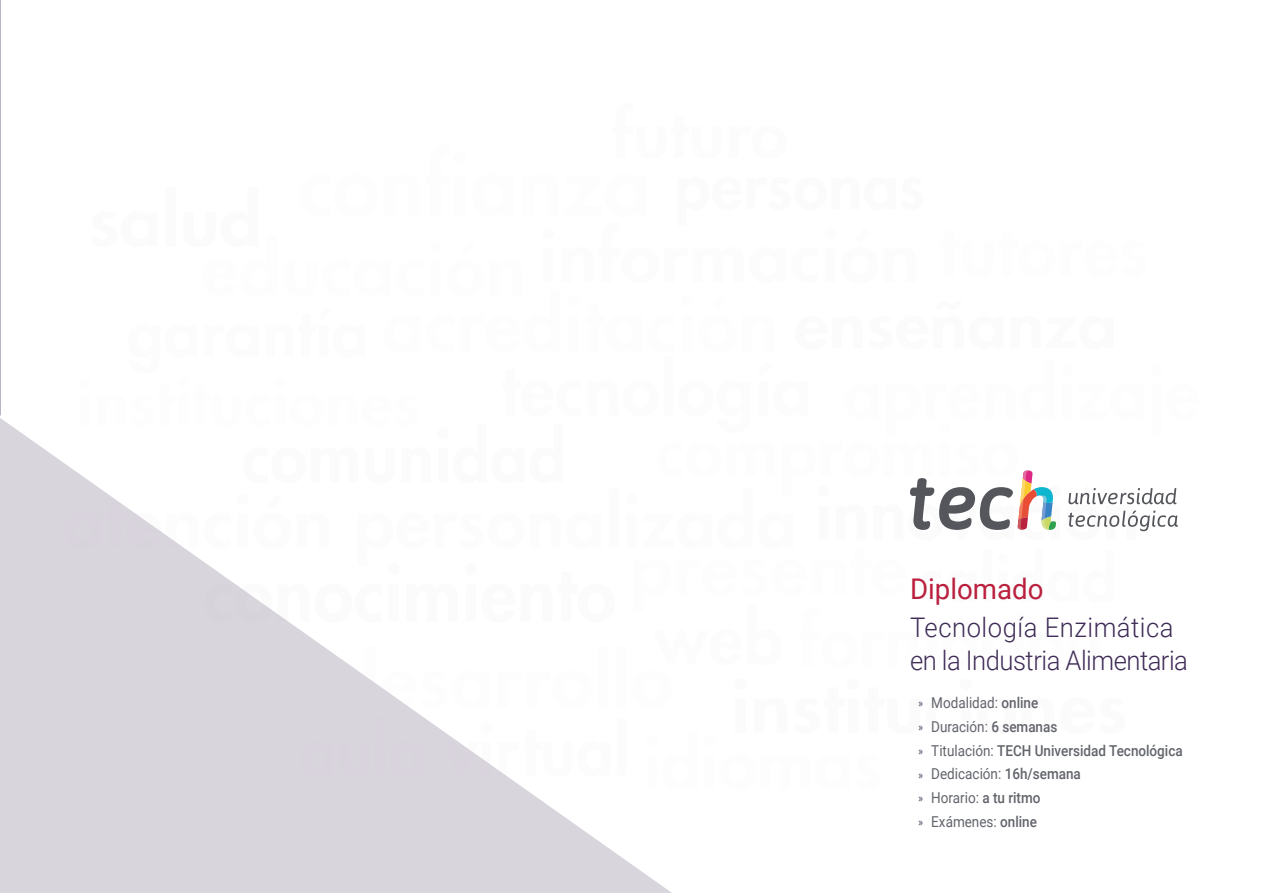
<style>
.page{position:relative;width:1263px;height:893px;background:#fff}
.page>*{position:absolute;margin:0;border:0;box-sizing:border-box;transform-origin:0 0}
.t1{font:28.5px "Roboto";color:#ba1e3c}
.t2{font:300 27px/33px "Roboto";letter-spacing:-.02em;color:#3e2b56;scale:.95 1}
.t3{font:500 15px/23.7px "Roboto";color:#61646a;scale:.9 1}
.s1{font-family:"Myriad Pro";font-weight:400;font-size:12px;color:#3e2b56}
.s2{font-weight:400}
</style>
<div class="page">
<svg style="left:0;top:418px;width:672px;height:475px;background:#dcd9e0"></svg>
<svg style="left:0;top:0;width:1px;height:416px"></svg>
<svg style="left:64px;top:418px;width:1114px;height:372px"></svg>
<h1 class="t1" style="left:910px;top:569px;width:135px">Diplomado</h1>
<h2 class="t2" style="left:910px;top:610px;width:294px">Tecnología Enzimática en la Industria Alimentaria</h2>
<p class="t3" style="left:918px;top:690px;width:295px"><span class="s1">»</span> <span class="s2">Modalidad:</span> online<br><span class="s1">»</span> <span class="s2">Duración:</span> 6 semanas<br><span class="s1">»</span> <span class="s2">Titulación:</span> TECH Universidad Tecnológica <span class="s1">»</span> <span class="s2">Dedicación:</span> 16h/semana<br><span class="s1">»</span> <span class="s2">Horario:</span> a tu ritmo<br><span class="s1">»</span> <span class="s2">Exámenes:</span> online</p>
</div>
